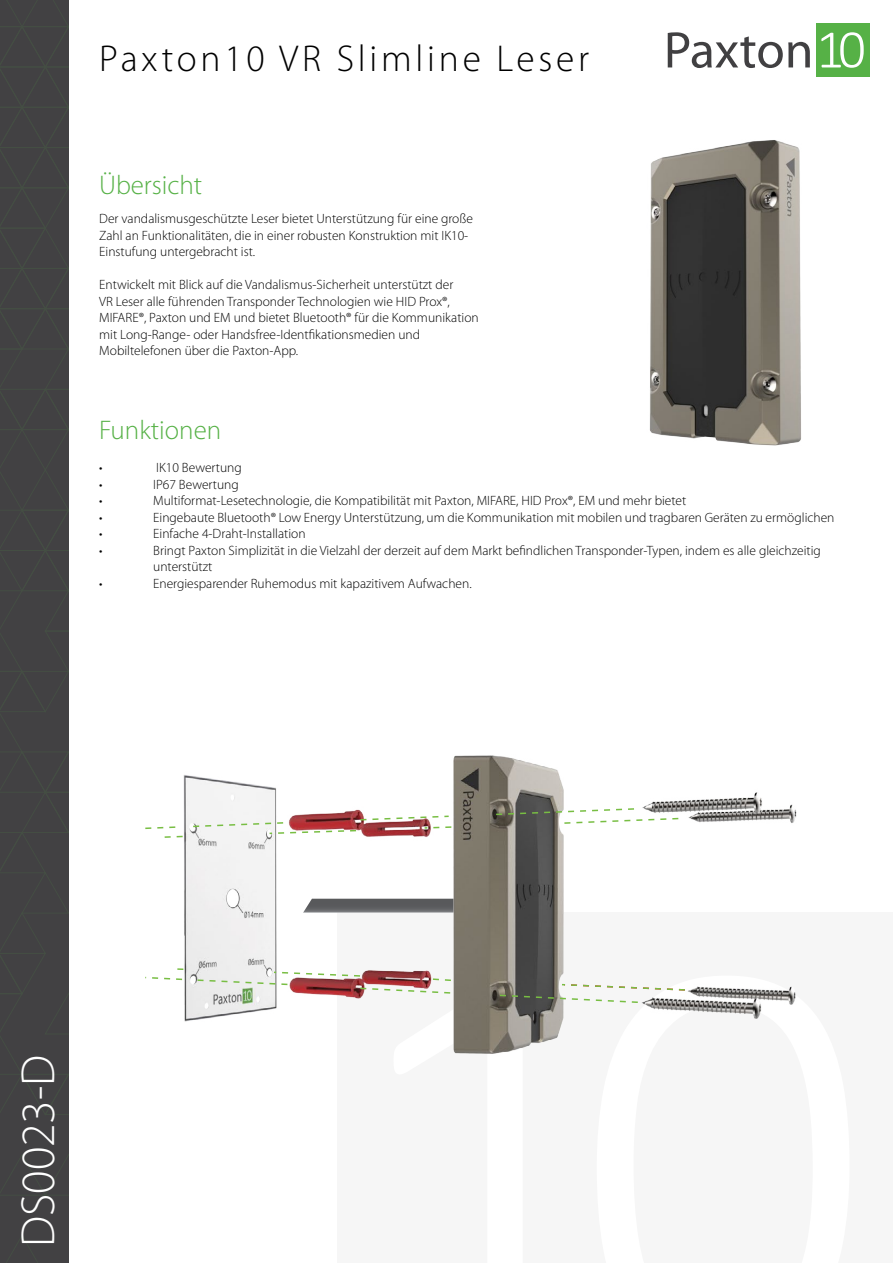
<style>
.page{position:relative;width:893px;height:1263px;background:#fff}
.page>*{position:absolute;margin:0;border:0;box-sizing:border-box;transform-origin:0 0}
.t1{font:300 48px "Myriad Pro";color:#fff}
.t2{font:300 37.5px "Myriad Pro";letter-spacing:.1em;color:#000}
.t3{font:300 27px "Myriad Pro";color:#56b146}
.t4{font:300 13.5px/16.5px "Myriad Pro";color:#000}
</style>
<div class="page">
<div style="left:0;top:0;width:69px;height:1263px;background:#424143"></div>
<svg style="left:6px;top:1236px;width:32px;height:27px"></svg>
<svg style="left:0;top:0;width:69px;height:607px"></svg>
<div style="left:337px;top:913px;width:556px;height:350px;background:#f6f6f6"></div>
<img style="left:649px;top:140px;width:152px;height:306px">
<div style="left:816px;top:23px;width:53px;height:54px;background:#56b146"></div>
<svg style="left:821px;top:32px;width:43px;height:36px"></svg>
<svg style="left:668px;top:32px;width:142px;height:36px"></svg>
<img style="left:0;top:607px;width:797px;height:589px">
<img style="left:192px;top:971px;width:260px;height:23px">
<svg style="left:144px;top:967px;width:41px;height:14px"></svg>
<svg style="left:493px;top:983px;width:193px;height:21px"></svg>
<svg style="left:495px;top:807px;width:185px;height:18px"></svg>
<svg style="left:192px;top:815px;width:261px;height:20px"></svg>
<svg style="left:144px;top:825px;width:40px;height:14px"></svg>
<h2 class="t2" style="left:99px;top:36px;width:491px">Paxton10 VR Slimline Leser</h2>
<h3 class="t3" style="left:99px;top:169px;width:105px">Übersicht</h3>
<p class="t4" style="left:99px;top:210px;width:375px">Der vandalismusgeschützte Leser bietet Unterstützung für eine große<br>Zahl an Funktionalitäten, die in einer robusten Konstruktion mit IK10-<br>Einstufung untergebracht ist.</p>
<p class="t4" style="left:99px;top:276px;width:381px">Entwickelt mit Blick auf die Vandalismus-Sicherheit unterstützt der<br>VR Leser alle führenden Transponder Technologien wie HID Prox®, MIFARE®, Paxton und EM und bietet Bluetooth® für die Kommunikation mit Long-Range- oder Handsfree-Identfikationsmedien und Mobiltelefonen über die Paxton-App.</p>
<h3 class="t3" style="left:99px;top:414px;width:124px">Funktionen</h3>
<p class="t4" style="left:99px;top:459px;width:5px">•</p>
<p class="t4" style="left:156px;top:459px;width:87px">IK10 Bewertung</p>
<p class="t4" style="left:99px;top:476px;width:5px">•</p>
<p class="t4" style="left:153px;top:476px;width:87px">IP67 Bewertung</p>
<p class="t4" style="left:99px;top:492px;width:5px">•</p>
<p class="t4" style="left:153px;top:492px;width:535px">Multiformat-Lesetechnologie, die Kompatibilität mit Paxton, MIFARE, HID Prox®, EM und mehr bietet</p>
<p class="t4" style="left:99px;top:509px;width:5px">•</p>
<p class="t4" style="left:153px;top:509px;width:683px">Eingebaute Bluetooth® Low Energy Unterstützung, um die Kommunikation mit mobilen und tragbaren Geräten zu ermöglichen</p>
<p class="t4" style="left:99px;top:525px;width:5px">•</p>
<p class="t4" style="left:153px;top:525px;width:154px">Einfache 4-Draht-Installation</p>
<p class="t4" style="left:99px;top:542px;width:5px">•</p>
<p class="t4" style="left:153px;top:542px;width:669px">Bringt Paxton Simplizität in die Vielzahl der derzeit auf dem Markt befindlichen Transponder-Typen, indem es alle gleichzeitig unterstützt</p>
<p class="t4" style="left:99px;top:575px;width:5px">•</p>
<p class="t4" style="left:153px;top:575px;width:320px">Energiesparender Ruhemodus mit kapazitivem Aufwachen.</p>
<h1 class="t1" style="left:9px;top:1247px;width:194px;rotate:-90deg">DS0023-D</h1>
</div>
